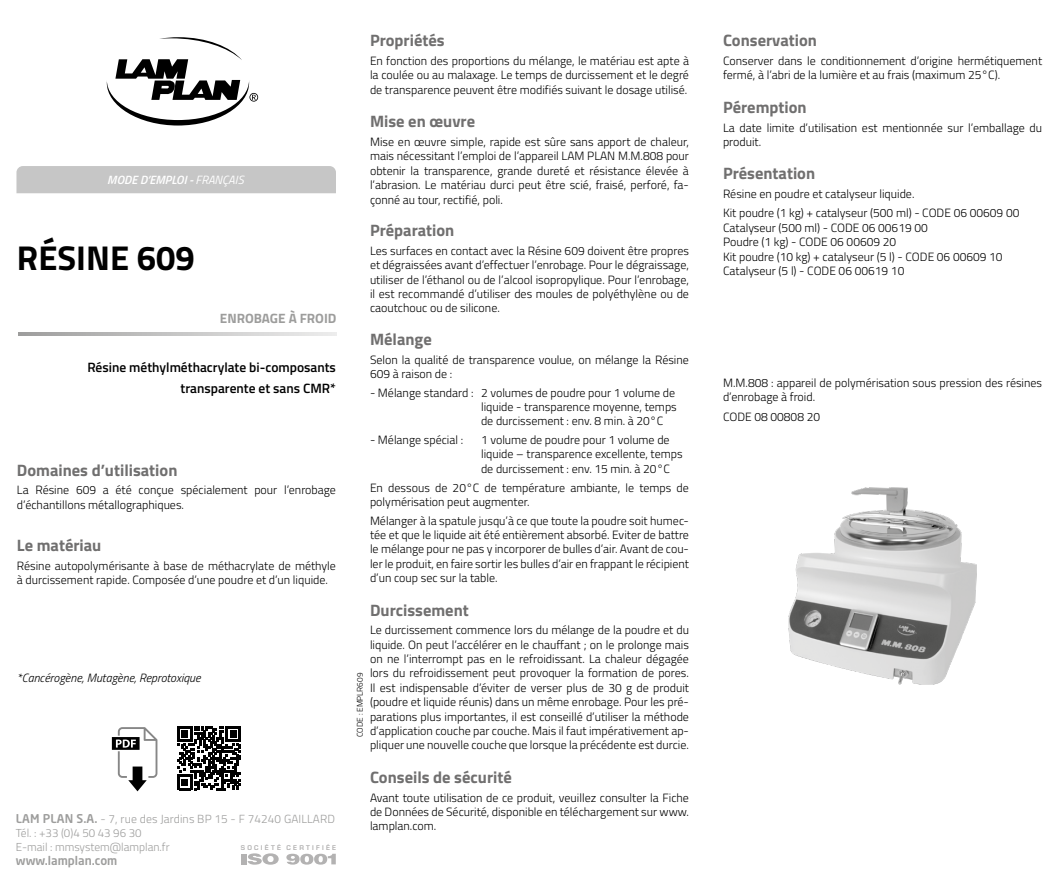
<style>
.page{position:relative;width:1059px;height:893px;background:#fff}
.page>*{position:absolute;margin:0;border:0;box-sizing:border-box;transform-origin:0 0}
.t1{font:700 34.5px "Titillium";color:#000}
.Grand_titre{font:700 16.5px "Titillium";color:#706f6f}
.Texte_MdE{font:600 13.5px "Titillium";color:#000}
.t2{font:700 13.5px "Titillium";color:#9d9d9c}
.Texte_MdE-2{font:300 12px/14.4px "Titillium";color:#000}
.t3{font:italic 300 12px "Titillium";color:#000}
.Texte_MdE-3{font:italic 600 12px "Titillium";color:#fff}
.t4{font:500 12px "Neo Sans Std";color:#9d9d9c}
.t5{font:300 11.7px "Titillium";letter-spacing:.01em;color:#9d9d9c}
.t6{font:300 11.55px "Titillium";color:#9d9d9c}
.t7{font:300 8.25px "Titillium";color:#000}
.t8{font:600 6.3px "Eurostile";letter-spacing:.35em;color:#b3b2b2}
.s1{font-weight:400}
.s2{font-family:"Neo Sans Std";font-weight:500;font-size:12px}
</style>
<div class="page">
<svg style="left:107px;top:37px;width:151px;height:89px"></svg>
<div style="left:16px;top:166px;width:320px;height:27px;background:#c6c6c6"></div>
<div style="left:241px;top:854px;width:5px;height:10px;background:#b3b2b2"></div>
<svg style="left:248px;top:853px;width:31px;height:12px"></svg>
<svg style="left:286px;top:854px;width:50px;height:11px"></svg>
<svg style="left:177px;top:726px;width:64px;height:64px"></svg>
<svg style="left:112px;top:727px;width:45px;height:64px"></svg>
<img style="left:788px;top:487px;width:189px;height:198px">
<svg style="left:18px;top:332px;width:319px;height:3px"></svg>
<p class="Texte_MdE-3" style="left:107px;top:171px;width:138px">MODE D’EMPLOI - <span class="s1">FRANÇAIS</span></p>
<p class="t1" style="left:17px;top:232px;width:179px">RÉSINE 609</p>
<p class="t2" style="left:220px;top:308px;width:118px">ENROBAGE À FROID</p>
<p class="Texte_MdE" style="left:87px;top:357px;width:250px">Résine méthylméthacrylate bi-composants</p>
<p class="Texte_MdE" style="left:180px;top:378px;width:157px">transparente et sans CMR*</p>
<p class="Grand_titre" style="left:17px;top:457px;width:162px">Domaines d’utilisation</p>
<p class="Texte_MdE-2" style="left:17px;top:482px;width:321px">La Résine 609 a été conçue spécialement pour l’enrobage d’échantillons métallographiques.</p>
<p class="Grand_titre" style="left:17px;top:533px;width:86px">Le matériau</p>
<p class="Texte_MdE-2" style="left:17px;top:558px;width:320px">Résine autopolymérisante à base de méthacrylate de méthyle à durcissement rapide. Composée d’une poudre et d’un liquide.</p>
<p class="t3" style="left:17px;top:669px;width:185px">*Cancérogène, Mutagène, Reprotoxique</p>
<p class="t5" style="left:16px;top:811px;width:321px"><span class="s2">LAM PLAN S.A.</span> - 7, rue des Jardins BP 15 - F 74240 GAILLARD</p>
<p class="t6" style="left:16px;top:825px;width:127px">Tél. : +33 (0)4 50 43 96 30</p>
<p class="t6" style="left:16px;top:838px;width:155px">E-mail : mmsystem@lamplan.fr</p>
<p class="t4" style="left:16px;top:853px;width:103px">www.lamplan.com</p>
<p class="t8" style="left:241px;top:843px;width:97px">SOCIÉTÉ CERTIFIÉE</p>
<p class="Grand_titre" style="left:370px;top:28px;width:76px">Propriétés</p>
<p class="Texte_MdE-2" style="left:370px;top:53px;width:320px;text-align:justify">En fonction des proportions du mélange, le matériau est apte à la coulée ou au malaxage. Le temps de durcissement et le degré de transparence peuvent être modifiés suivant le dosage utilisé.</p>
<p class="Grand_titre" style="left:370px;top:109px;width:107px">Mise en œuvre</p>
<p class="Texte_MdE-2" style="left:370px;top:134px;width:320px;text-align:justify">Mise en œuvre simple, rapide est sûre sans apport de chaleur, mais nécessitant l’emploi de l’appareil LAM PLAN M.M.808 pour obtenir la transparence, grande dureté et résistance élevée à l’abrasion. Le matériau durci peut être scié, fraisé, perforé, fa&shy;çonné au tour, rectifié, poli.</p>
<p class="Grand_titre" style="left:370px;top:218px;width:86px">Préparation</p>
<p class="Texte_MdE-2" style="left:370px;top:243px;width:320px;text-align:justify">Les surfaces en contact avec la Résine 609 doivent être propres et dégraissées avant d’effectuer l’enrobage. Pour le dégraissage, utiliser de l’éthanol ou de l’alcool isopropylique. Pour l’enrobage, il est recommandé d’utiliser des moules de polyéthylène ou de caoutchouc ou de silicone.</p>
<p class="Grand_titre" style="left:370px;top:326px;width:63px">Mélange</p>
<p class="Texte_MdE-2" style="left:370px;top:352px;width:320px">Selon la qualité de transparence voulue, on mélange la Résine<br>609 à raison de :</p>
<p class="Texte_MdE-2" style="left:481px;top:385px;width:197px;text-indent:-111px">- Mélange standard : 2 volumes de poudre pour 1 volume de liquide - transparence moyenne, temps de durcissement : env. 8 min. à 20°C</p>
<p class="Texte_MdE-2" style="left:370px;top:432px;width:95px">- Mélange spécial :</p>
<p class="Texte_MdE-2" style="left:481px;top:432px;width:203px">1 volume de poudre pour 1 volume de liquide – transparence excellente, temps de durcissement : env. 15 min. à 20°C</p>
<p class="Texte_MdE-2" style="left:370px;top:479px;width:320px">En dessous de 20°C de température ambiante, le temps de polymérisation peut augmenter.</p>
<p class="Texte_MdE-2" style="left:370px;top:513px;width:320px;text-align:justify">Mélanger à la spatule jusqu’à ce que toute la poudre soit humec&shy;tée et que le liquide ait été entièrement absorbé. Eviter de battre le mélange pour ne pas y incorporer de bulles d’air. Avant de cou&shy;ler le produit, en faire sortir les bulles d’air en frappant le récipient d’un coup sec sur la table.</p>
<p class="Grand_titre" style="left:370px;top:597px;width:100px">Durcissement</p>
<p class="Texte_MdE-2" style="left:370px;top:622px;width:320px;text-align:justify">Le durcissement commence lors du mélange de la poudre et du liquide. On peut l’accélérer en le chauffant ; on le prolonge mais on ne l’interrompt pas en le refroidissant. La chaleur dégagée lors du refroidissement peut provoquer la formation de pores.<br>Il est indispensable d’éviter de verser plus de 30 g de produit (poudre et liquide réunis) dans un même enrobage. Pour les pré&shy;parations plus importantes, il est conseillé d’utiliser la méthode d’application couche par couche. Mais il faut impérativement ap&shy;pliquer une nouvelle couche que lorsque la précédente est durcie.</p>
<p class="Grand_titre" style="left:370px;top:764px;width:143px">Conseils de sécurité</p>
<p class="Texte_MdE-2" style="left:370px;top:789px;width:320px;text-align:justify">Avant toute utilisation de ce produit, veuillez consulter la Fiche de Données de Sécurité, disponible en téléchargement sur www. lamplan.com.</p>
<p class="t7" style="left:354px;top:737px;width:66px;rotate:-90deg">CODE : EMPLR609</p>
<p class="Grand_titre" style="left:723px;top:28px;width:96px">Conservation</p>
<p class="Texte_MdE-2" style="left:723px;top:53px;width:321px">Conserver dans le conditionnement d’origine hermétiquement fermé, à l’abri de la lumière et au frais (maximum 25°C).</p>
<p class="Grand_titre" style="left:723px;top:94px;width:85px">Péremption</p>
<p class="Texte_MdE-2" style="left:723px;top:120px;width:321px">La date limite d’utilisation est mentionnée sur l’emballage du produit.</p>
<p class="Grand_titre" style="left:723px;top:161px;width:94px">Présentation</p>
<p class="Texte_MdE-2" style="left:723px;top:186px;width:193px">Résine en poudre et catalyseur liquide.</p>
<p class="Texte_MdE-2" style="left:723px;top:205px;width:298px">Kit poudre (1 kg) + catalyseur (500 ml) - CODE 06 00609 00</p>
<p class="Texte_MdE-2" style="left:723px;top:220px;width:206px">Catalyseur (500 ml) - CODE 06 00619 00</p>
<p class="Texte_MdE-2" style="left:723px;top:234px;width:175px">Poudre (1 kg) - CODE 06 00609 20</p>
<p class="Texte_MdE-2" style="left:723px;top:249px;width:281px">Kit poudre (10 kg) + catalyseur (5 l) - CODE 06 00609 10</p>
<p class="Texte_MdE-2" style="left:723px;top:263px;width:183px">Catalyseur (5 l) - CODE 06 00619 10</p>
<p class="Texte_MdE-2" style="left:723px;top:375px;width:321px">M.M.808 : appareil de polymérisation sous pression des résines d’enrobage à froid.</p>
<p class="Texte_MdE-2" style="left:723px;top:409px;width:99px">CODE 08 00808 20</p>
</div>
